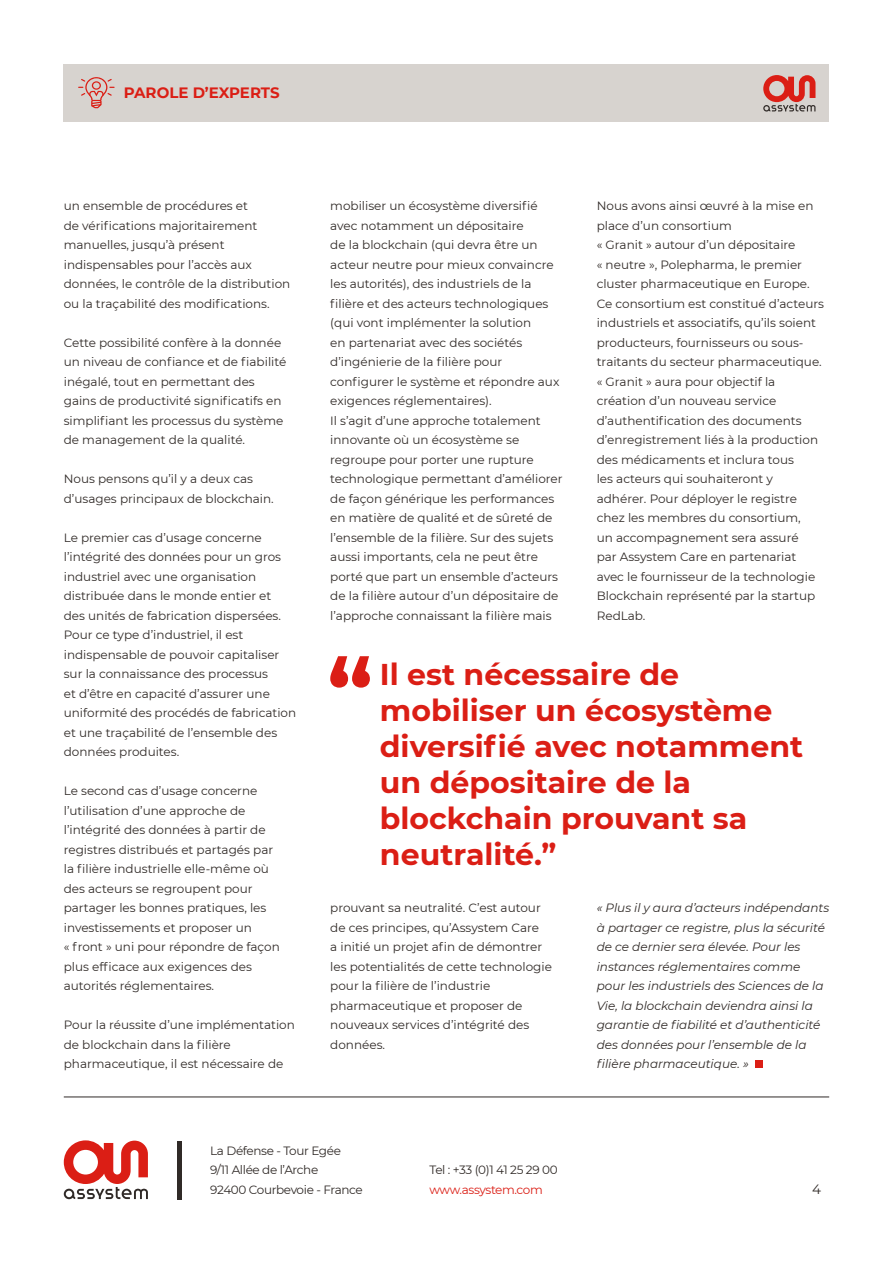
<style>
.page{position:relative;width:893px;height:1263px;background:#fff}
.page>*{position:absolute;margin:0;border:0;box-sizing:border-box;transform-origin:0 0}
.t1{font:700 30px/36px "Montserrat";color:#db1e15}
.t2{font:700 15px "Montserrat";letter-spacing:-.005em;color:#db1e15}
.t3{font:13.5px "Montserrat";color:#302a27}
.t4{font:12px/19.5px "Montserrat";color:#302a27}
.t5{font:italic 12px/19.5px "Montserrat";color:#302a27}
.t6{font:12px/19.5px "Montserrat";letter-spacing:-.03em;color:#302a27}
.t7{font:12px "Montserrat";letter-spacing:-.035em;color:#db1e15}
</style>
<div class="page">
<div style="left:755px;top:1060px;width:8px;height:8px;background:#db1e15"></div>
<div style="left:64px;top:64px;width:765px;height:58px;background:#d7d3cf"></div>
<svg style="left:78px;top:77px;width:37px;height:31px"></svg>
<svg style="left:763px;top:75px;width:52px;height:37px"></svg>
<svg style="left:330px;top:656px;width:40px;height:32px"></svg>
<hr style="left:64px;top:1097px;width:765px;height:1px;background:#302a27">
<svg style="left:64px;top:1140px;width:84px;height:59px"></svg>
<hr style="left:177px;top:1141px;width:4px;height:59px;background:#302a27">
<p class="t2" style="left:124px;top:82px;width:157px">PAROLE D’EXPERTS</p>
<p class="t4" style="left:64px;top:196px;width:228px">un ensemble de procédures et<br>de vérifications majoritairement manuelles, jusqu’à présent indispensables pour l’accès aux données, le contrôle de la distribution ou la traçabilité des modifications.</p>
<p class="t4" style="left:64px;top:332px;width:224px">Cette possibilité confère à la donnée un niveau de confiance et de fiabilité inégalé, tout en permettant des gains de productivité significatifs en simplifiant les processus du système de management de la qualité.</p>
<p class="t4" style="left:64px;top:469px;width:212px">Nous pensons qu’il y a deux cas d’usages principaux de blockchain.</p>
<p class="t4" style="left:64px;top:527px;width:234px">Le premier cas d’usage concerne l’intégrité des données pour un gros industriel avec une organisation distribuée dans le monde entier et<br>des unités de fabrication dispersées.<br>Pour ce type d’industriel, il est indispensable de pouvoir capitaliser sur la connaissance des processus<br>et d’être en capacité d’assurer une uniformité des procédés de fabrication et une traçabilité de l’ensemble des données produites.</p>
<p class="t4" style="left:64px;top:781px;width:218px">Le second cas d’usage concerne l’utilisation d’une approche de l’intégrité des données à partir de registres distribués et partagés par la filière industrielle elle-même où des acteurs se regroupent pour partager les bonnes pratiques, les investissements et proposer un<br>« front » uni pour répondre de façon plus efficace aux exigences des autorités réglementaires.</p>
<p class="t4" style="left:64px;top:1015px;width:233px">Pour la réussite d’une implémentation de blockchain dans la filière pharmaceutique, il est nécessaire de</p>
<p class="t4" style="left:330px;top:196px;width:234px">mobiliser un écosystème diversifié avec notamment un dépositaire<br>de la blockchain (qui devra être un acteur neutre pour mieux convaincre les autorités), des industriels de la filière et des acteurs technologiques (qui vont implémenter la solution<br>en partenariat avec des sociétés d’ingénierie de la filière pour configurer le système et répondre aux exigences réglementaires).<br>Il s’agit d’une approche totalement innovante où un écosystème se regroupe pour porter une rupture technologique permettant d’améliorer de façon générique les performances en matière de qualité et de sûreté de l’ensemble de la filière. Sur des sujets aussi importants, cela ne peut être porté que part un ensemble d’acteurs de la filière autour d’un dépositaire de l’approche connaissant la filière mais</p>
<p class="t4" style="left:597px;top:196px;width:229px">Nous avons ainsi œuvré à la mise en place d’un consortium<br>« Granit » autour d’un dépositaire<br>« neutre », Polepharma, le premier cluster pharmaceutique en Europe.<br>Ce consortium est constitué d’acteurs industriels et associatifs, qu’ils soient producteurs, fournisseurs ou sous&shy;traitants du secteur pharmaceutique. « Granit » aura pour objectif la création d’un nouveau service d’authentification des documents d’enregistrement liés à la production des médicaments et inclura tous<br>les acteurs qui souhaiteront y adhérer. Pour déployer le registre chez les membres du consortium,<br>un accompagnement sera assuré<br>par Assystem Care en partenariat avec le fournisseur de la technologie Blockchain représenté par la startup RedLab.</p>
<h1 class="t1" style="left:380px;top:655px;width:425px">Il est nécessaire de mobiliser un écosystème diversifié avec notamment un dépositaire de la blockchain prouvant sa neutralité.”</h1>
<p class="t4" style="left:330px;top:898px;width:223px">prouvant sa neutralité. C’est autour de ces principes, qu’Assystem Care<br>a initié un projet afin de démontrer les potentialités de cette technologie pour la filière de l’industrie pharmaceutique et proposer de nouveaux services d’intégrité des données.</p>
<p class="t5" style="left:597px;top:898px;width:234px">« Plus il y aura d’acteurs indépendants à partager ce registre, plus la sécurité de ce dernier sera élevée. Pour les instances réglementaires comme pour les industriels des Sciences de la Vie, la blockchain deviendra ainsi la garantie de fiabilité et d’authenticité des données pour l’ensemble de la filière pharmaceutique. »</p>
<p class="t6" style="left:210px;top:1140px;width:154px">La Défense - Tour Egée<br>9/11 Allée de l’Arche<br>92400 Courbevoie - France</p>
<p class="t6" style="left:429px;top:1160px;width:130px">Tel : +33 (0)1 41 25 29 00</p>
<p class="t7" style="left:429px;top:1181px;width:115px">www.assystem.com</p>
<p class="t3" style="left:812px;top:1180px;width:10px">4</p>
</div>
